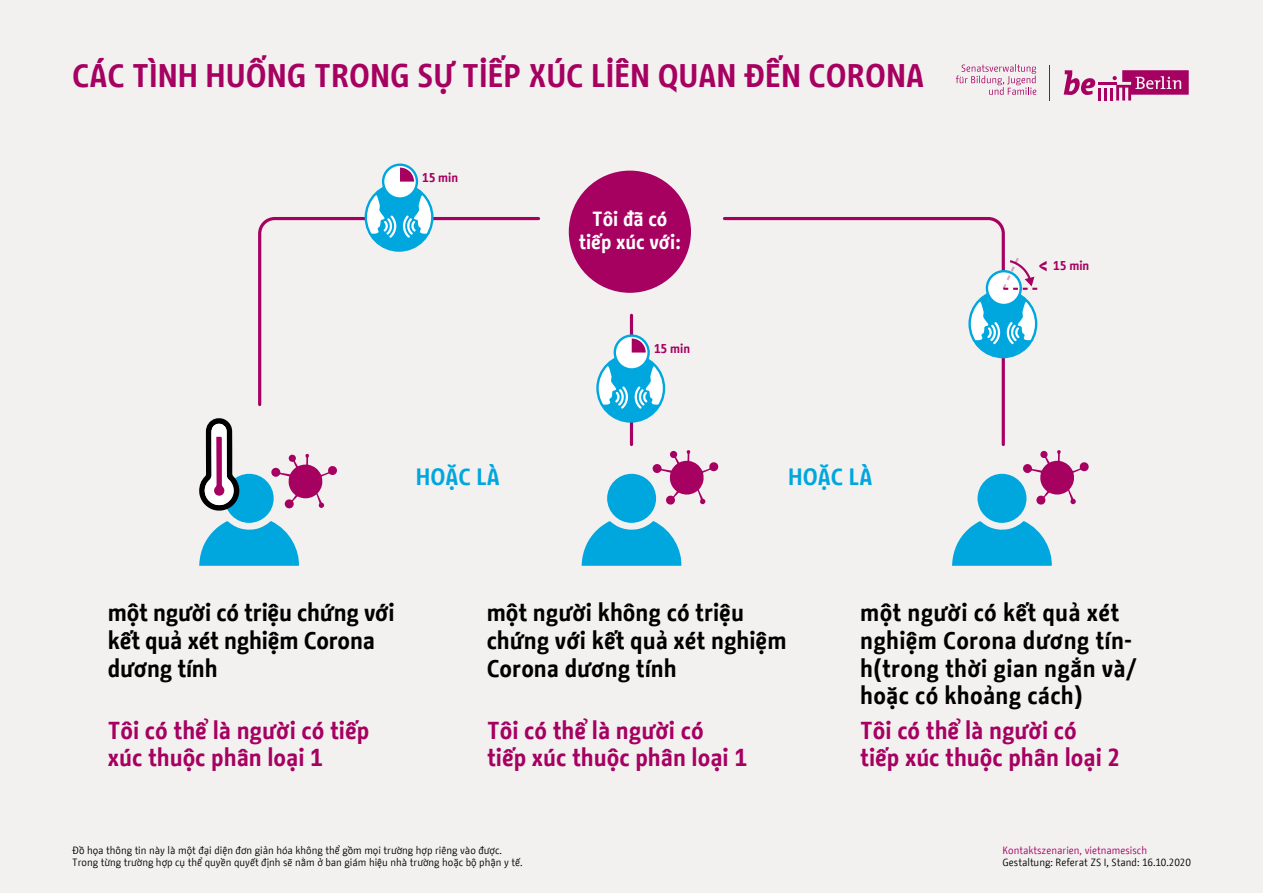
<style>
.page{position:relative;width:1263px;height:893px;background:#f2f1f0}
.page>*{position:absolute;margin:0;border:0;box-sizing:border-box;transform-origin:0 0}
.t1{font:700 32.55px "BMF Change";color:#a60061}
.t2{font:700 24.45px/27.8px "BMF Change";color:#000}
.t3{font:700 24.45px/27.8px "BMF Change";color:#a60061}
.t4{font:700 23.55px "BMF Change";color:#00a6de}
.t5{font:700 20.4px/22.8px "BMF Change";color:#fff;text-align:center}
.t6{font:700 19.05px "BMF Change";color:#a60061}
.t7{font:700 12.75px "BMF Change";color:#a60061}
.t8{font:10.5px "BMF Change";color:#000}
.t9{font:10.5px "BMF Change";color:#a60061}
</style>
<div class="page">
<svg style="left:199px;top:521px;width:100px;height:45px"></svg>
<div style="left:225px;top:474px;width:49px;height:49px;background:#00a6de;border-radius:50%"></div>
<svg style="left:271px;top:454px;width:66px;height:55px"></svg>
<svg style="left:199px;top:418px;width:42px;height:94px"></svg>
<div style="left:569px;top:171px;width:122px;height:122px;background:#a60061;border-radius:50%"></div>
<svg style="left:258px;top:215px;width:283px;height:192px"></svg>
<svg style="left:722px;top:217px;width:284px;height:230px"></svg>
<hr style="left:630px;top:315px;width:3px;height:130px;background:#a60061">
<div style="left:366px;top:184px;width:66px;height:67px;background:#00a6de;border-radius:50%"></div>
<svg style="left:383px;top:165px;width:34px;height:34px"></svg>
<div style="left:382px;top:163px;width:36px;height:37px;border:2px solid #00a6de;border-radius:50%"></div>
<svg style="left:366px;top:168px;width:66px;height:71px"></svg>
<div style="left:597px;top:355px;width:67px;height:66px;background:#00a6de;border-radius:50%"></div>
<svg style="left:615px;top:336px;width:34px;height:33px"></svg>
<div style="left:614px;top:334px;width:36px;height:37px;border:2px solid #00a6de;border-radius:50%"></div>
<svg style="left:597px;top:338px;width:67px;height:72px"></svg>
<svg style="left:582px;top:521px;width:100px;height:45px"></svg>
<div style="left:607px;top:474px;width:49px;height:49px;background:#00a6de;border-radius:50%"></div>
<svg style="left:652px;top:450px;width:67px;height:55px"></svg>
<svg style="left:1064px;top:70px;width:125px;height:31px"></svg>
<hr style="left:1049px;top:65px;width:1px;height:36px;background:#a60061">
<svg style="left:956px;top:64px;width:80px;height:31px"></svg>
<div style="left:970px;top:291px;width:66px;height:66px;background:#00a6de;border-radius:50%"></div>
<svg style="left:970px;top:258px;width:67px;height:87px"></svg>
<svg style="left:952px;top:521px;width:100px;height:45px"></svg>
<div style="left:977px;top:474px;width:49px;height:49px;background:#00a6de;border-radius:50%"></div>
<svg style="left:1023px;top:450px;width:66px;height:55px"></svg>
<p class="t1" style="left:72px;top:53px;width:853px">CÁC TÌNH HUỐNG TRONG SỰ TIẾP XÚC LIÊN QUAN ĐẾN CORONA</p>
<p class="t7" style="left:422px;top:168px;width:38px">15 min</p>
<p class="t5" style="left:579px;top:208px;width:104px">Tôi đã có tiếp xúc với:</p>
<p class="t7" style="left:654px;top:339px;width:38px">15 min</p>
<p class="t4" style="left:416px;top:460px;width:86px">HOẶC LÀ</p>
<p class="t4" style="left:788px;top:460px;width:86px">HOẶC LÀ</p>
<p class="t6" style="left:1038px;top:251px;width:11px">&lt;</p>
<p class="t7" style="left:1053px;top:257px;width:38px">15 min</p>
<p class="t2" style="left:108px;top:599px;width:288px">một người có triệu chứng với kết quả xét nghiệm Corona dương tính</p>
<p class="t2" style="left:860px;top:599px;width:277px">một người có kết quả xét nghiệm Corona dương tín&shy;h(trong thời gian ngắn và/ hoặc có khoảng cách)</p>
<p class="t2" style="left:487px;top:599px;width:301px">một người không có triệu chứng với kết quả xét nghiệm<br>Corona dương tính</p>
<p class="t3" style="left:108px;top:716px;width:263px">Tôi có thể là người có tiếp xúc thuộc phân loại 1</p>
<p class="t3" style="left:487px;top:716px;width:262px">Tôi có thể là người có tiếp xúc thuộc phân loại 1</p>
<p class="t3" style="left:860px;top:716px;width:262px">Tôi có thể là người có tiếp xúc thuộc phân loại 2</p>
<p class="t8" style="left:72px;top:842px;width:431px">Đồ họa thông tin này là một đại diện đơn giản hóa không thể gồm mọi trường hợp riêng vào được.</p>
<p class="t8" style="left:72px;top:855px;width:452px">Trong từng trường hợp cụ thể quyền quyết định sẽ nằm ở ban giám hiệu nhà trường hoặc bộ phận y tế.</p>
<p class="t9" style="left:1002px;top:842px;width:146px">Kontaktszenarien, vietnamesisch</p>
<p class="t8" style="left:1002px;top:855px;width:190px">Gestaltung: Referat ZS I, Stand: 16.10.2020</p>
</div>
